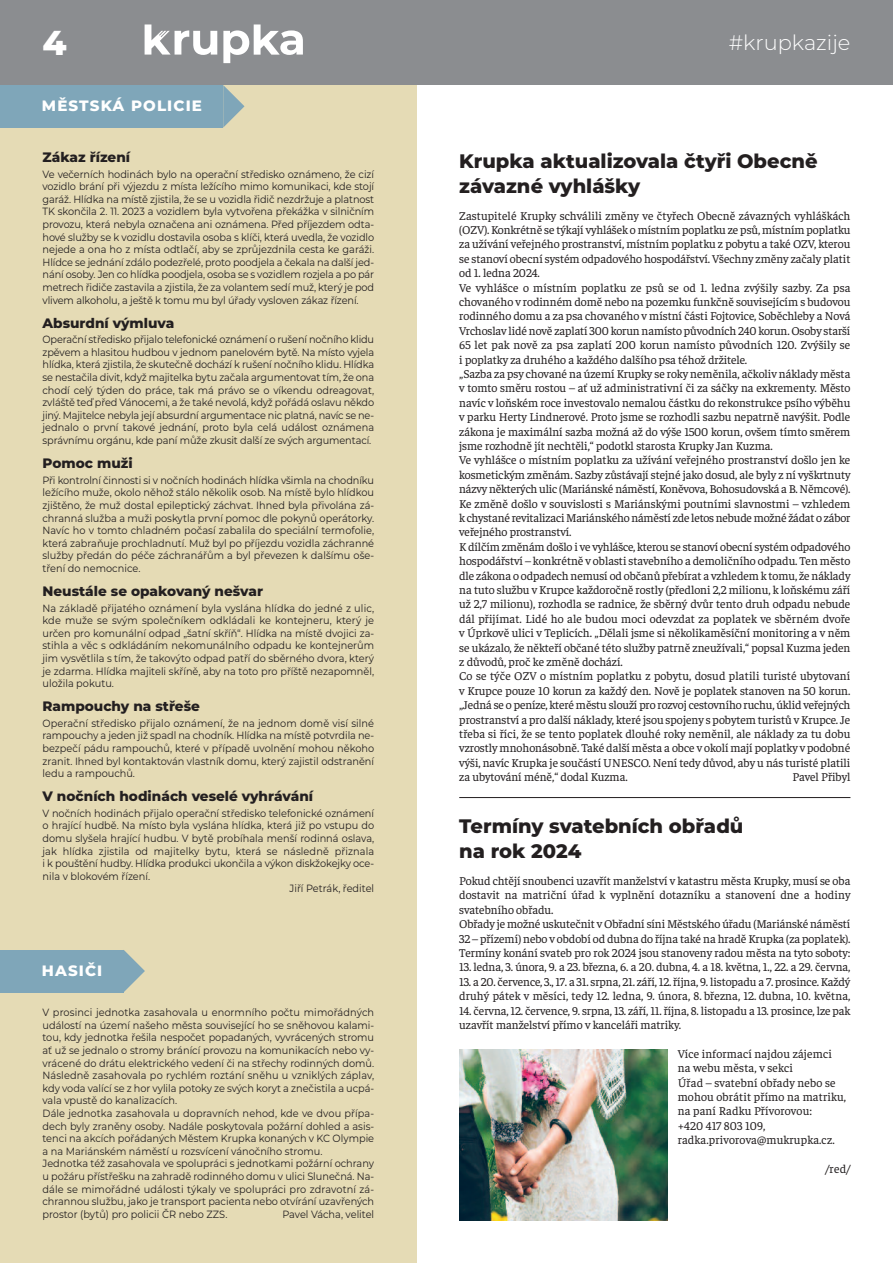
<style>
.page{position:relative;width:893px;height:1263px;background:#fff}
.page>*{position:absolute;margin:0;border:0;box-sizing:border-box;transform-origin:0 0}
.t1{font:800 34.5px "Montserrat";color:#fff}
.t2{font:300 21px "Montserrat";color:#fff}
.t3{font:800 19.5px/25.5px "Montserrat";color:#231f20}
.t4{font:800 15px "Montserrat";letter-spacing:.075em;color:#fff}
.t5{font:800 13.65px "Montserrat";color:#231f20}
.t6{font:12px/14.4px "Faustina";letter-spacing:-.005em;color:#231f20}
.t7{font:10.5px/12.6px "Montserrat";color:#231f20;text-align:justify;scale:.93 1}
</style>
<div class="page">
<div style="left:0;top:0;width:893px;height:85px;background:#8b8d90"></div>
<div style="left:0;top:85px;width:417px;height:1178px;background:#e5dbb5"></div>
<img style="left:459px;top:1049px;width:208px;height:171px">
<svg style="left:223px;top:24px;width:80px;height:39px"></svg>
<svg style="left:145px;top:24px;width:72px;height:31px"></svg>
<div style="left:0;top:85px;width:223px;height:43px;background:#7fa6b9"></div>
<svg style="left:223px;top:85px;width:21px;height:43px"></svg>
<div style="left:0;top:950px;width:124px;height:42px;background:#7fa6b9"></div>
<svg style="left:124px;top:950px;width:21px;height:42px"></svg>
<hr style="left:459px;top:797px;width:391px;height:1px;background:#231f20">
<h1 class="t1" style="left:43px;top:29px;width:26px">4</h1>
<h3 class="t4" style="left:42px;top:100px;width:162px">MĚSTSKÁ POLICIE</h3>
<h3 class="t5" style="left:43px;top:152px;width:89px">Zákaz řízení</h3>
<p class="t7" style="left:43px;top:168px;width:358px">Ve večerních hodinách bylo na operační středisko oznámeno, že cizí vozidlo brání při výjezdu z místa ležícího mimo komunikaci, kde stojí garáž. Hlídka na místě zjistila, že se u vozidla řidič nezdržuje a platnost TK skončila 2. 11. 2023 a vozidlem byla vytvořena překážka v silničním provozu, která nebyla označena ani oznámena. Před příjezdem odta&shy;hové služby se k vozidlu dostavila osoba s klíči, která uvedla, že vozidlo nejede a ona ho z místa odtlačí, aby se zprůjezdnila cesta ke garáži.<br>Hlídce se jednání zdálo podezřelé, proto poodjela a čekala na další jed&shy;nání osoby. Jen co hlídka poodjela, osoba se s vozidlem rozjela a po pár metrech řidiče zastavila a zjistila, že za volantem sedí muž, který je pod vlivem alkoholu, a ještě k tomu mu byl úřady vysloven zákaz řízení.</p>
<h3 class="t5" style="left:43px;top:318px;width:133px">Absurdní výmluva</h3>
<p class="t7" style="left:43px;top:334px;width:358px">Operační středisko přijalo telefonické oznámení o rušení nočního klidu zpěvem a hlasitou hudbou v jednom panelovém bytě. Na místo vyjela hlídka, která zjistila, že skutečně dochází k rušení nočního klidu. Hlídka se nestačila divit, když majitelka bytu začala argumentovat tím, že ona chodí celý týden do práce, tak má právo se o víkendu odreagovat, zvláště teď před Vánocemi, a že také nevolá, když pořádá oslavu někdo jiný. Majitelce nebyla její absurdní argumentace nic platná, navíc se ne&shy;jednalo o první takové jednání, proto byla celá událost oznámena správnímu orgánu, kde paní může zkusit další ze svých argumentací.</p>
<h3 class="t5" style="left:43px;top:458px;width:92px">Pomoc muži</h3>
<p class="t7" style="left:43px;top:474px;width:358px">Při kontrolní činnosti si v nočních hodinách hlídka všimla na chodníku ležícího muže, okolo něhož stálo několik osob. Na místě bylo hlídkou zjištěno, že muž dostal epileptický záchvat. Ihned byla přivolána zá&shy;chranná služba a muži poskytla první pomoc dle pokynů operátorky.<br>Navíc ho v tomto chladném počasí zabalila do speciální termofolie, která zabraňuje prochladnutí. Muž byl po příjezdu vozidla záchranné služby předán do péče záchranářům a byl převezen k dalšímu oše&shy;tření do nemocnice.</p>
<h3 class="t5" style="left:43px;top:586px;width:222px">Neustále se opakovaný nešvar</h3>
<p class="t7" style="left:43px;top:602px;width:358px">Na základě přijatého oznámení byla vyslána hlídka do jedné z ulic, kde muže se svým společníkem odkládali ke kontejneru, který je určen pro komunální odpad „šatní skříň“. Hlídka na místě dvojici za&shy;stihla a věc s odkládáním nekomunálního odpadu ke kontejnerům jim vysvětlila s tím, že takovýto odpad patří do sběrného dvora, který je zdarma. Hlídka majiteli skříně, aby na toto pro příště nezapomněl, uložila pokutu.</p>
<h3 class="t5" style="left:43px;top:701px;width:159px">Rampouchy na střeše</h3>
<p class="t7" style="left:43px;top:717px;width:358px">Operační středisko přijalo oznámení, že na jednom domě visí silné rampouchy a jeden již spadl na chodník. Hlídka na místě potvrdila ne&shy;bezpečí pádu rampouchů, které v případě uvolnění mohou někoho zranit. Ihned byl kontaktován vlastník domu, který zajistil odstranění ledu a rampouchů.</p>
<h3 class="t5" style="left:43px;top:791px;width:272px">V nočních hodinách veselé vyhrávání</h3>
<p class="t7" style="left:43px;top:807px;width:358px">V nočních hodinách přijalo operační středisko telefonické oznámení</p>
<p class="t7" style="left:43px;top:820px;width:358px">o hrající hudbě. Na místo byla vyslána hlídka, která již po vstupu do</p>
<p class="t7" style="left:43px;top:833px;width:358px">domu slyšela hrající hudbu. V bytě probíhala menší rodinná oslava,</p>
<p class="t7" style="left:43px;top:845px;width:358px">jak hlídka zjistila od majitelky bytu, která se následně přiznala</p>
<p class="t7" style="left:43px;top:858px;width:358px">i k pouštění hudby. Hlídka produkci ukončila a výkon diskžokejky oce-</p>
<p class="t7" style="left:43px;top:870px;width:117px">nila v blokovém řízení.</p>
<p class="t7" style="left:289px;top:883px;width:93px">Jiří Petrák, ředitel</p>
<h3 class="t4" style="left:42px;top:965px;width:62px">HASIČI</h3>
<p class="t7" style="left:43px;top:1007px;width:358px;text-align:left">V prosinci jednotka zasahovala u enormního počtu mimořádných událostí na území našeho města související ho se sněhovou kalami&shy;tou, kdy jednotka řešila nespočet popadaných, vyvrácených stromu ať už se jednalo o stromy bránící provozu na komunikacích nebo vy&shy;vrácené do drátu elektrického vedení či na střechy rodinných domů.<br>Následně zasahovala po rychlém roztání sněhu u vzniklých záplav, kdy voda valící se z hor vylila potoky ze svých koryt a znečistila a ucpá&shy;vala vpustě do kanalizacích.<br>Dále jednotka zasahovala u dopravních nehod, kde ve dvou přípa&shy;dech byly zraněny osoby. Nadále poskytovala požární dohled a asis&shy;tenci na akcích pořádaných Městem Krupka konaných v KC Olympie a na Mariánském náměstí u rozsvícení vánočního stromu.<br>Jednotka též zasahovala ve spolupráci s jednotkami požární ochrany u požáru přístřešku na zahradě rodinného domu v ulici Slunečná. Na&shy;dále se mimořádné události týkaly ve spolupráci pro zdravotní zá&shy;chrannou službu, jako je transport pacienta nebo otvírání uzavřených prostor (bytů) pro policii ČR nebo ZZS.</p>
<p class="t7" style="left:282px;top:1209px;width:100px">Pavel Vácha, velitel</p>
<h2 class="t2" style="left:729px;top:35px;width:123px">#krupkazije</h2>
<h3 class="t3" style="left:459px;top:150px;width:360px">Krupka aktualizovala čtyři Obecně závazné vyhlášky</h3>
<p class="t6" style="left:459px;top:207px;width:393px">Zastupitelé Krupky schválili změny ve čtyřech Obecně závazných vyhláškách (OZV). Konkrétně se týkají vyhlášek o místním poplatku ze psů, místním poplatku za užívání veřejného prostranství, místním poplatku z pobytu a také OZV, kterou se stanoví obecní systém odpadového hospodářství. Všechny změny začaly platit od 1. ledna 2024.<br>Ve vyhlášce o místním poplatku ze psů se od 1. ledna zvýšily sazby. Za psa chovaného v rodinném domě nebo na pozemku funkčně souvisejícím s budovou rodinného domu a za psa chovaného v místní části Fojtovice, Soběchleby a Nová Vrchoslav lidé nově zaplatí 300 korun namísto původních 240 korun. Osoby starší 65 let pak nově za psa zaplatí 200 korun namísto původních 120. Zvýšily se i poplatky za druhého a každého dalšího psa téhož držitele.<br>„Sazba za psy chované na území Krupky se roky neměnila, ačkoliv náklady města v tomto směru rostou – ať už administrativní či za sáčky na exkrementy. Město navíc v loňském roce investovalo nemalou částku do rekonstrukce psího výběhu v parku Herty Lindnerové. Proto jsme se rozhodli sazbu nepatrně navýšit. Podle zákona je maximální sazba možná až do výše 1500 korun, ovšem tímto směrem jsme rozhodně jít nechtěli,“ podotkl starosta Krupky Jan Kuzma.<br>Ve vyhlášce o místním poplatku za užívání veřejného prostranství došlo jen ke kosmetickým změnám. Sazby zůstávají stejné jako dosud, ale byly z ní vyškrtnuty názvy některých ulic (Mariánské náměstí, Koněvova, Bohosudovská a B. Němcové).<br>Ke změně došlo v souvislosti s Mariánskými poutními slavnostmi – vzhledem k chystané revitalizaci Mariánského náměstí zde letos nebude možné žádat o zábor veřejného prostranství.<br>K dílčím změnám došlo i ve vyhlášce, kterou se stanoví obecní systém odpadového hospodářství – konkrétně v oblasti stavebního a demoličního odpadu. Ten město dle zákona o odpadech nemusí od občanů přebírat a vzhledem k tomu, že náklady na tuto službu v Krupce každoročně rostly (předloni 2,2 milionu, k loňskému září už 2,7 milionu), rozhodla se radnice, že sběrný dvůr tento druh odpadu nebude dál přijímat. Lidé ho ale budou moci odevzdat za poplatek ve sběrném dvoře v Úprkově ulici v Teplicích. „Dělali jsme si několikaměsíční monitoring a v něm se ukázalo, že někteří občané této služby patrně zneužívali,“ popsal Kuzma jeden z důvodů, proč ke změně dochází.<br>Co se týče OZV o místním poplatku z pobytu, dosud platili turisté ubytovaní v Krupce pouze 10 korun za každý den. Nově je poplatek stanoven na 50 korun. „Jedná se o peníze, které městu slouží pro rozvoj cestovního ruchu, úklid veřejných prostranství a pro další náklady, které jsou spojeny s pobytem turistů v Krupce. Je třeba si říci, že se tento poplatek dlouhé roky neměnil, ale náklady za tu dobu vzrostly mnohonásobně. Také další města a obce v okolí mají poplatky v podobné výši, navíc Krupka je součástí UNESCO. Není tedy důvod, aby u nás turisté platili za ubytování méně,“ dodal Kuzma.</p>
<p class="t6" style="left:793px;top:769px;width:59px">Pavel Přibyl</p>
<h3 class="t3" style="left:459px;top:815px;width:286px">Termíny svatebních obřadů na rok 2024</h3>
<p class="t6" style="left:459px;top:873px;width:393px">Pokud chtějí snoubenci uzavřít manželství v katastru města Krupky, musí se oba dostavit na matriční úřad k vyplnění dotazníku a stanovení dne a hodiny svatebního obřadu.<br>Obřady je možné uskutečnit v Obřadní síni Městského úřadu (Mariánské náměstí 32 – přízemí) nebo v období od dubna do října také na hradě Krupka (za poplatek).<br>Termíny konání svateb pro rok 2024 jsou stanoveny radou města na tyto soboty:</p>
<p class="t6" style="left:459px;top:959px;width:393px">13. ledna, 3. února, 9. a 23. března, 6. a 20. dubna, 4. a 18. května, 1., 22. a 29. června,</p>
<p class="t6" style="left:459px;top:973px;width:393px">13. a 20. července, 3., 17. a 31. srpna, 21. září, 12. října, 9. listopadu a 7. prosince. Každý druhý pátek v měsíci, tedy 12. ledna, 9. února, 8. března, 12. dubna, 10. května,</p>
<p class="t6" style="left:459px;top:1002px;width:393px">14. června, 12. července, 9. srpna, 13. září, 11. října, 8. listopadu a 13. prosince, lze pak uzavřít manželství přímo v kanceláři matriky.</p>
<p class="t6" style="left:678px;top:1045px;width:170px">Více informací najdou zájemci na webu města, v sekci<br>Úřad – svatební obřady nebo se mohou obrátit přímo na matriku, na paní Radku Přívorovou:<br>+420 417 803 109, radka.privorova@mukrupka.cz.</p>
<p class="t6" style="left:825px;top:1161px;width:27px">/red/</p>
</div>
